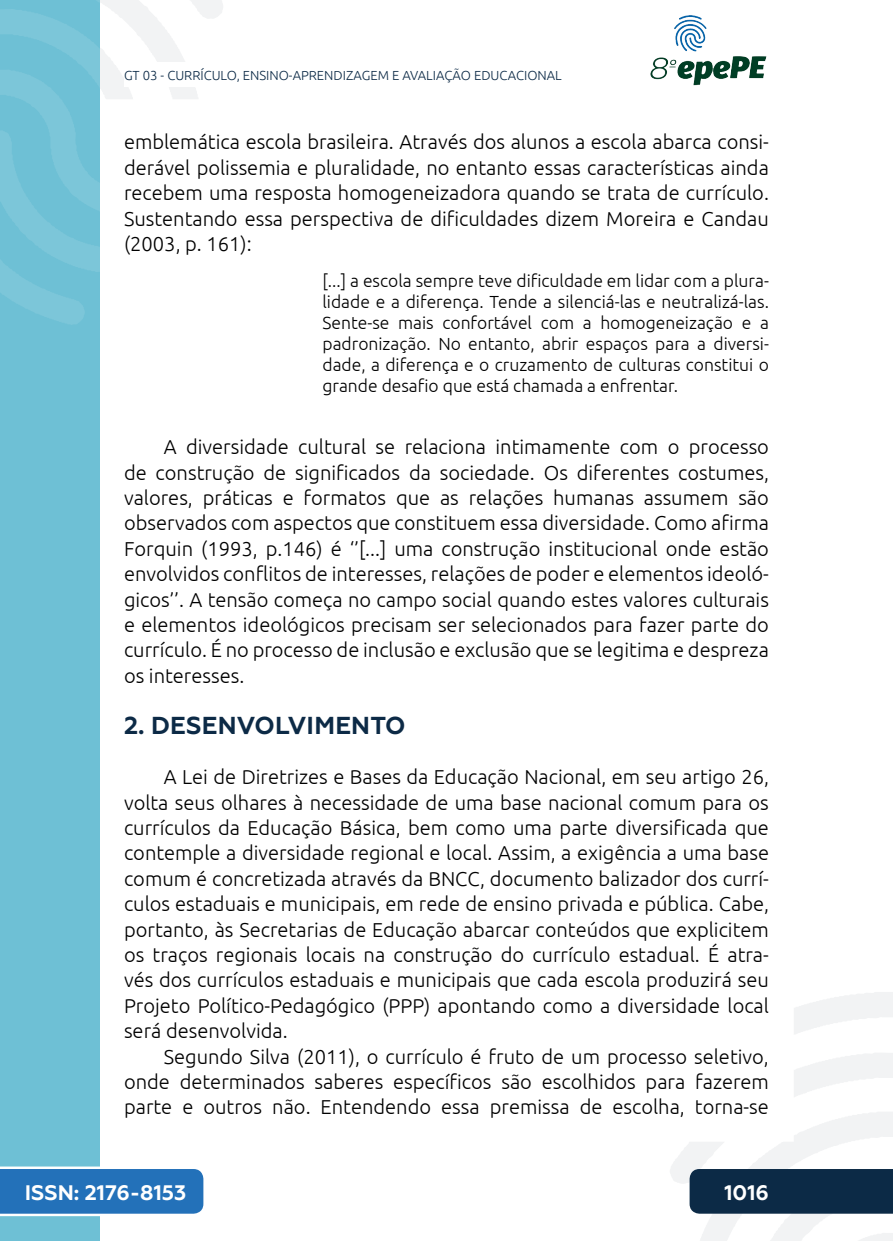
<style>
.page{position:relative;width:893px;height:1241px;background:#fff}
.page>*{position:absolute;margin:0;border:0;box-sizing:border-box;transform-origin:0 0}
._3_SUBTÍTULO{font:700 24.5px "Geometria";letter-spacing:.01em;color:#0c2a46}
.t1{font:700 21px "Geometria";color:#fff}
._5_CORPO{font:300 20.12px/25.4px "Ubuntu";color:#000;text-align:justify}
._8_CITACAO{font:300 17.5px/21px "Ubuntu";color:#000;text-align:justify}
.t2{font:300 13.12px "Ubuntu";color:#0c2a46}
</style>
<div class="page">
<svg style="left:670px;top:992px;width:223px;height:248px"></svg>
<svg style="left:99px;top:0;width:124px;height:324px"></svg>
<img style="left:650px;top:15px;width:117px;height:71px">
<div style="left:0;top:0;width:99px;height:1240px;background:#6ec0d5"></div>
<svg style="left:0;top:0;width:99px;height:325px"></svg>
<svg style="left:0;top:1166px;width:203px;height:49px;background:#367dbf"></svg>
<div style="left:690px;top:1168px;width:203px;height:45px;background:#0c2a46"></div>
<div style="left:124px;top:62px;width:516px;height:25px;background:#fff"></div>
<p class="t2" style="left:124px;top:67px;width:439px">GT 03 - CURRÍCULO, ENSINO-APRENDIZAGEM E AVALIAÇÃO EDUCACIONAL</p>
<p class="_5_CORPO" style="left:124px;top:129px;width:646px">emblemática escola brasileira. Através dos alunos a escola abarca consi&shy;derável polissemia e pluralidade, no entanto essas características ainda recebem uma resposta homogeneizadora quando se trata de currículo.<br>Sustentando essa perspectiva de dificuldades dizem Moreira e Candau (2003, p. 161):</p>
<p class="_8_CITACAO" style="left:322px;top:270px;width:448px">[...] a escola sempre teve dificuldade em lidar com a plura&shy;lidade e a diferença. Tende a silenciá-las e neutralizá-las.<br>Sente-se mais confortável com a homogeneização e a padronização. No entanto, abrir espaços para a diversi&shy;dade, a diferença e o cruzamento de culturas constitui o grande desafio que está chamada a enfrentar.</p>
<p class="_5_CORPO" style="left:124px;top:434px;width:646px;text-indent:40px">A diversidade cultural se relaciona intimamente com o processo de construção de significados da sociedade. Os diferentes costumes, valores, práticas e formatos que as relações humanas assumem são observados com aspectos que constituem essa diversidade. Como afirma Forquin (1993, p.146) é ‘’[...] uma construção institucional onde estão envolvidos conflitos de interesses, relações de poder e elementos ideoló&shy;gicos’’. A tensão começa no campo social quando estes valores culturais e elementos ideológicos precisam ser selecionados para fazer parte do currículo. É no processo de inclusão e exclusão que se legitima e despreza os interesses.</p>
<p class="_3_SUBTÍTULO" style="left:124px;top:710px;width:283px">2. DESENVOLVIMENTO</p>
<p class="_5_CORPO" style="left:124px;top:763px;width:646px;text-indent:40px">A Lei de Diretrizes e Bases da Educação Nacional, em seu artigo 26, volta seus olhares à necessidade de uma base nacional comum para os currículos da Educação Básica, bem como uma parte diversificada que contemple a diversidade regional e local. Assim, a exigência a uma base comum é concretizada através da BNCC, documento balizador dos currí&shy;culos estaduais e municipais, em rede de ensino privada e pública. Cabe, portanto, às Secretarias de Educação abarcar conteúdos que explicitem os traços regionais locais na construção do currículo estadual. É atra&shy;vés dos currículos estaduais e municipais que cada escola produzirá seu Projeto Político-Pedagógico (PPP) apontando como a diversidade local será desenvolvida.</p>
<p class="_5_CORPO" style="left:124px;top:1043px;width:646px;text-indent:40px">Segundo Silva (2011), o currículo é fruto de um processo seletivo, onde determinados saberes específicos são escolhidos para fazerem parte e outros não. Entendendo essa premissa de escolha, torna-se</p>
<p class="t1" style="left:25px;top:1179px;width:163px">ISSN: 2176-8153</p>
<p class="t1" style="left:724px;top:1179px;width:46px">1016</p>
</div>
